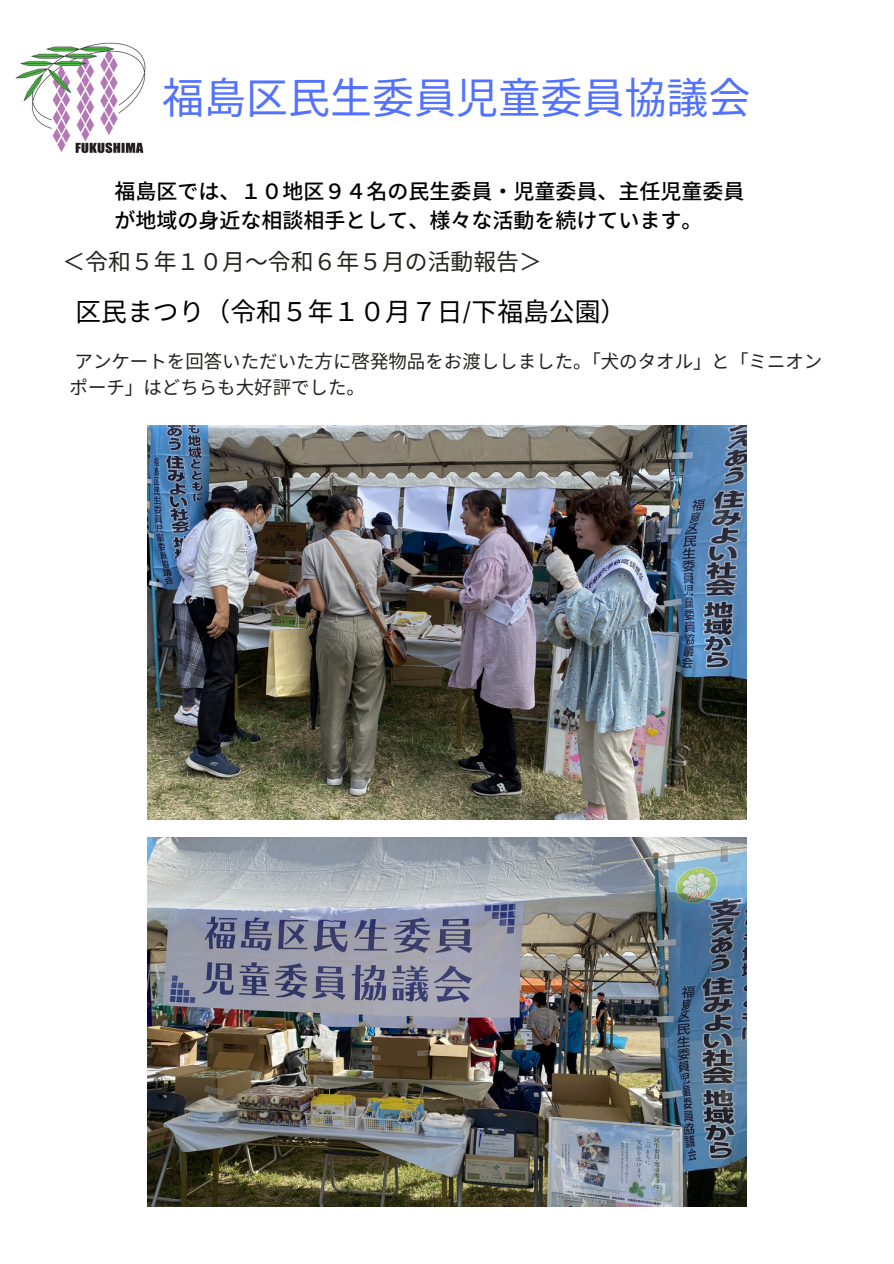
<style>
.page{position:relative;width:894px;height:1264px;background:#fff}
.page>*{position:absolute;margin:0;border:0;box-sizing:border-box;transform-origin:0 0}
.t1{font:42px "Noto Sans CJ Ksc";color:#5271ff}
.t2{font:25.8px "Noto Sans CJ Ksc";color:#000}
.t3{font:22.8px "Noto Sans CJ Ksc";color:#222220}
.t4{font:500 21px/29.2px "Noto Sans JP";color:#000}
.t5{font:18.45px/25.5px "Noto Sans CJ Ksc";color:#222220}
.s1{font-family:"Lustria"}
</style>
<div class="page">
<svg style="left:352px;top:1206px;width:339px;height:1px"></svg>
<img style="left:147px;top:426px;width:599px;height:393px">
<img style="left:147px;top:837px;width:599px;height:369px">
<img style="left:15px;top:42px;width:131px;height:111px">
<h3 class="t1" style="left:162px;top:64px;width:586px">福島区民生委員児童委員協議会</h3>
<p class="t4" style="left:114px;top:175px;width:631px">福島区では、１０地区９４名の民生委員・児童委員、主任児童委員が地域の身近な相談相手として、様々な活動を続けています。</p>
<h2 class="t3" style="left:62px;top:243px;width:481px">＜令和５年１０月～令和６年５月の活動報告＞</h2>
<p class="t2" style="left:75px;top:291px;width:552px">区民まつり（令和５年１０月７日<span class="s1">/</span>下福島公園）</p>
<p class="t5" style="left:69px;top:348px;width:754px">アンケートを回答いただいた方に啓発物品をお渡ししました。「犬のタオル」と「ミニオンポーチ」はどちらも大好評でした。</p>
</div>
